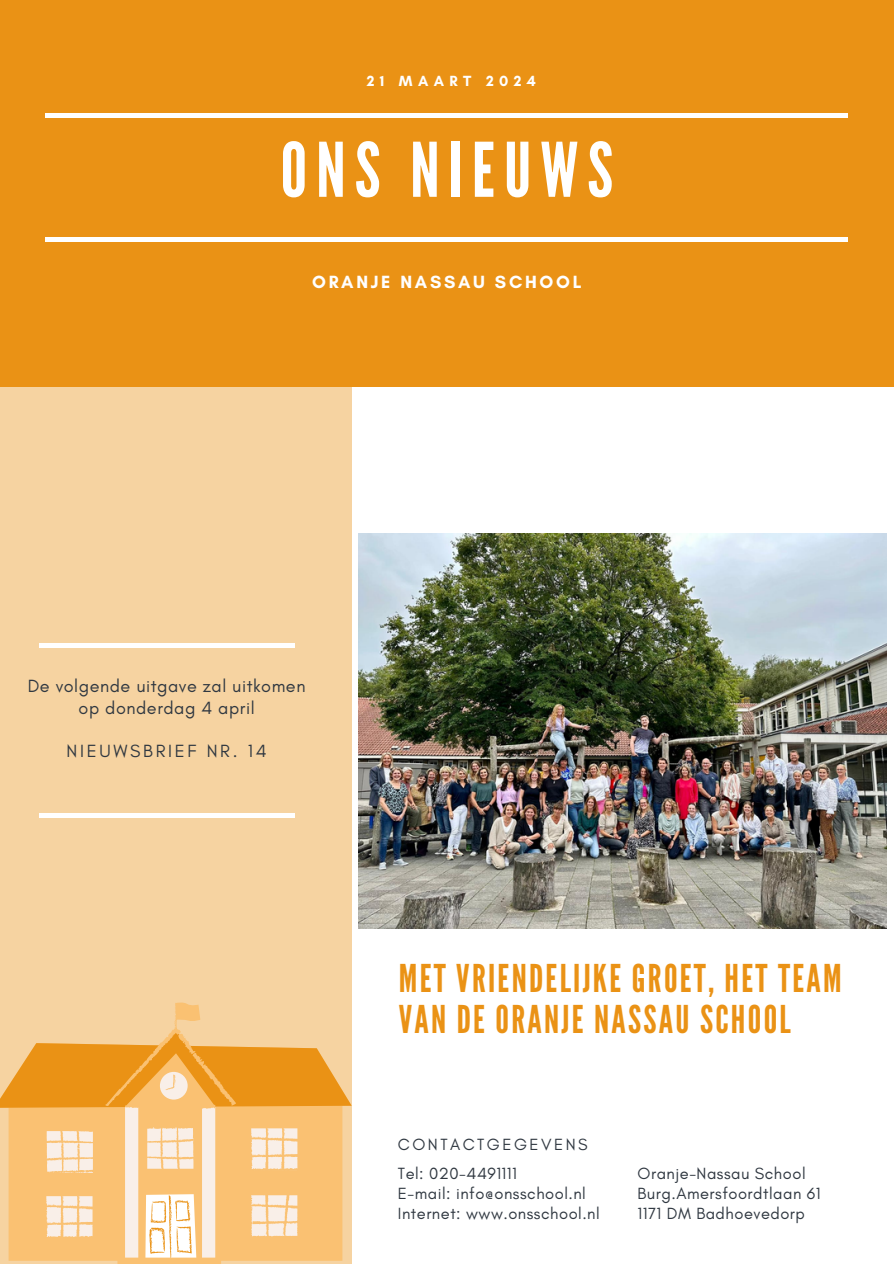
<style>
.page{position:relative;width:894px;height:1264px;background:#fff}
.page>*{position:absolute;margin:0;border:0;box-sizing:border-box;transform-origin:0 0}
.t1{font:75px "League Gothic";letter-spacing:.12em;color:#fff}
.t2{font:38.25px/40.5px "League Gothic";letter-spacing:.06em;color:#ea9215}
.t3{font:18px/22px "Glacial Indifference";letter-spacing:.03em;color:#303841;text-align:center}
.t4{font:700 18px "Glacial Indifference";letter-spacing:.15em;color:#fff}
.t5{font:18px "Glacial Indifference";letter-spacing:.15em;color:#303841}
.t6{font:16.5px/20.2px "Glacial Indifference";letter-spacing:.03em;color:#303841}
.t7{font:16.5px/28.8px "Glacial Indifference";letter-spacing:.15em;color:#303841}
.t8{font:700 15px "Glacial Indifference";letter-spacing:.36em;color:#fff}
</style>
<div class="page">
<div style="left:0;top:352px;width:351px;height:911px;background:#f6d3a1"></div>
<div style="left:0;top:0;width:893px;height:386px;background:#ea9215"></div>
<hr style="left:45px;top:113px;width:803px;height:4px;background:#fff">
<hr style="left:45px;top:237px;width:803px;height:4px;background:#fff">
<div style="left:39px;top:642px;width:255px;height:5px;background:#fff"></div>
<div style="left:39px;top:813px;width:255px;height:5px;background:#fff"></div>
<svg style="left:0;top:1043px;width:351px;height:215px;fill:#fac172"></svg>
<svg style="left:44px;top:1002px;width:257px;height:261px"></svg>
<img style="left:358px;top:533px;width:528px;height:395px">
<p class="t8" style="left:366px;top:71px;width:171px">21 MAART 2024</p>
<h1 class="t1" style="left:280px;top:127px;width:334px">ONS NIEUWS</h1>
<p class="t4" style="left:312px;top:271px;width:271px">ORANJE NASSAU SCHOOL</p>
<p class="t3" style="left:28px;top:674px;width:279px">De volgende uitgave zal uitkomen op donderdag 4 april</p>
<p class="t5" style="left:66px;top:740px;width:201px">NIEUWSBRIEF NR. 14</p>
<h2 class="t2" style="left:399px;top:959px;width:444px">MET VRIENDELIJKE GROET, HET TEAM<br>VAN DE ORANJE NASSAU SCHOOL</h2>
<p class="t7" style="left:398px;top:1129px;width:191px">CONTACTGEGEVENS<br>Tel: 020-4491111</p>
<p class="t6" style="left:398px;top:1183px;width:203px">E-mail: info@onsschool.nl<br>Internet: www.onsschool.nl</p>
<p class="t6" style="left:637px;top:1162px;width:184px">Oranje-Nassau School<br>Burg.Amersfoordtlaan 61<br>1171 DM Badhoevedorp</p>
</div>
